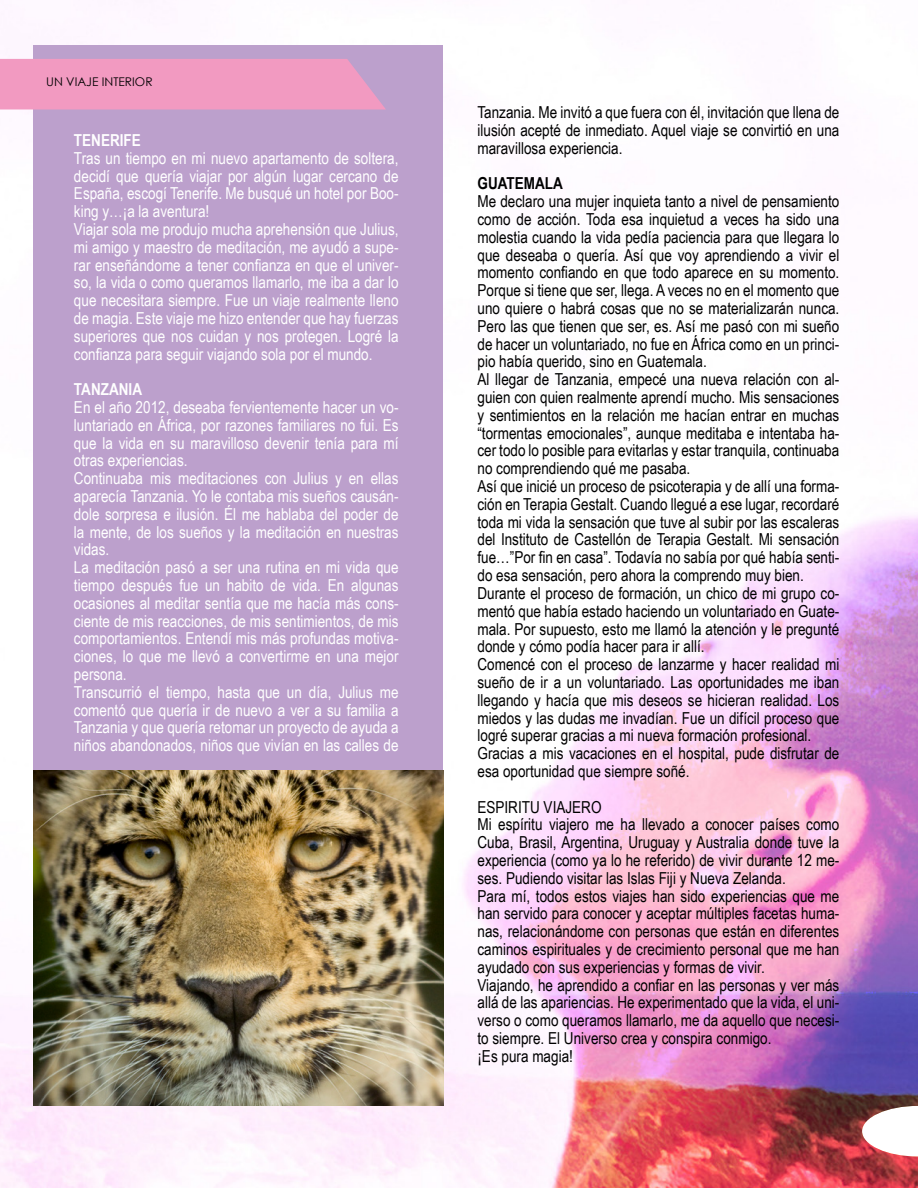
<style>
.page{position:relative;width:918px;height:1188px;background:#fff}
.page>*{position:absolute;margin:0;border:0;box-sizing:border-box;transform-origin:0 0}
.t1{font:16.5px/17.9px "Arial Narrow";color:#000}
.t2{font:16.5px/17.9px "Arial Narrow";color:#fff}
.t3{font:700 16.5px "Arial Narrow";color:#fff}
.t4{font:700 16.5px "Arial Narrow";color:#000}
.t5{font:12px "Century Gothic";color:#000}
</style>
<div class="page">
<img style="left:0;top:55px;width:918px;height:1133px">
<div style="left:33px;top:45px;width:410px;height:726px;background:#bca0cc"></div>
<img style="left:33px;top:771px;width:410px;height:335px">
<div style="left:0;top:59px;width:386px;height:50px;background:#f29ac1"></div>
<p class="t5" style="left:46px;top:73px;width:108px">UN VIAJE INTERIOR</p>
<p class="t3" style="left:74px;top:128px;width:68px">TENERIFE</p>
<p class="t2" style="left:74px;top:148px;width:326px">Tras un tiempo en mi nuevo apartamento de soltera, decidí que quería viajar por algún lugar cercano de España, escogí Tenerife. Me busqué un hotel por Boo&shy;king y…¡a la aventura!<br>Viajar sola me produjo mucha aprehensión que Julius, mi amigo y maestro de meditación, me ayudó a supe&shy;rar enseñándome a tener confianza en que el univer&shy;so, la vida o como queramos llamarlo, me iba a dar lo que necesitara siempre. Fue un viaje realmente lleno de magia. Este viaje me hizo entender que hay fuerzas superiores que nos cuidan y nos protegen. Logré la confianza para seguir viajando sola por el mundo.</p>
<p class="t3" style="left:74px;top:377px;width:70px">TANZANIA</p>
<p class="t2" style="left:74px;top:398px;width:326px">En el año 2012, deseaba fervientemente hacer un vo&shy;luntariado en África, por razones familiares no fui. Es que la vida en su maravilloso devenir tenía para mí otras experiencias.<br>Continuaba mis meditaciones con Julius y en ellas aparecía Tanzania. Yo le contaba mis sueños causán&shy;dole sorpresa e ilusión. Él me hablaba del poder de la mente, de los sueños y la meditación en nuestras vidas.<br>La meditación pasó a ser una rutina en mi vida que tiempo después fue un habito de vida. En algunas ocasiones al meditar sentía que me hacía más cons&shy;ciente de mis reacciones, de mis sentimientos, de mis comportamientos. Entendí mis más profundas motiva&shy;ciones, lo que me llevó a convertirme en una mejor persona.<br>Transcurrió el tiempo, hasta que un día, Julius me comentó que quería ir de nuevo a ver a su familia a Tanzania y que quería retomar un proyecto de ayuda a niños abandonados, niños que vivían en las calles de</p>
<p class="t1" style="left:477px;top:103px;width:363px;text-align:justify">Tanzania. Me invitó a que fuera con él, invitación que llena de ilusión acepté de inmediato. Aquel viaje se convirtió en una maravillosa experiencia.</p>
<p class="t4" style="left:477px;top:171px;width:87px">GUATEMALA</p>
<p class="t1" style="left:477px;top:192px;width:363px">Me declaro una mujer inquieta tanto a nivel de pensamiento como de acción. Toda esa inquietud a veces ha sido una molestia cuando la vida pedía paciencia para que llegara lo que deseaba o quería. Así que voy aprendiendo a vivir el momento confiando en que todo aparece en su momento.<br>Porque si tiene que ser, llega. A veces no en el momento que uno quiere o habrá cosas que no se materializarán nunca.<br>Pero las que tienen que ser, es. Así me pasó con mi sueño de hacer un voluntariado, no fue en África como en un princi&shy;pio había querido, sino en Guatemala.<br>Al llegar de Tanzania, empecé una nueva relación con al&shy;guien con quien realmente aprendí mucho. Mis sensaciones y sentimientos en la relación me hacían entrar en muchas “tormentas emocionales”, aunque meditaba e intentaba ha&shy;cer todo lo posible para evitarlas y estar tranquila, continuaba no comprendiendo qué me pasaba.<br>Así que inicié un proceso de psicoterapia y de allí una forma&shy;ción en Terapia Gestalt. Cuando llegué a ese lugar, recordaré toda mi vida la sensación que tuve al subir por las escaleras del Instituto de Castellón de Terapia Gestalt. Mi sensación fue…”Por fin en casa”. Todavía no sabía por qué había senti&shy;do esa sensación, pero ahora la comprendo muy bien.<br>Durante el proceso de formación, un chico de mi grupo co&shy;mentó que había estado haciendo un voluntariado en Guate&shy;mala. Por supuesto, esto me llamó la atención y le pregunté donde y cómo podía hacer para ir allí.<br>Comencé con el proceso de lanzarme y hacer realidad mi sueño de ir a un voluntariado. Las oportunidades me iban llegando y hacía que mis deseos se hicieran realidad. Los miedos y las dudas me invadían. Fue un difícil proceso que logré superar gracias a mi nueva formación profesional.<br>Gracias a mis vacaciones en el hospital, pude disfrutar de esa oportunidad que siempre soñé.</p>
<p class="t1" style="left:477px;top:797px;width:363px">ESPIRITU VIAJERO<br>Mi espíritu viajero me ha llevado a conocer países como Cuba, Brasil, Argentina, Uruguay y Australia donde tuve la experiencia (como ya lo he referido) de vivir durante 12 me&shy;ses. Pudiendo visitar las Islas Fiji y Nueva Zelanda.<br>Para mí, todos estos viajes han sido experiencias que me han servido para conocer y aceptar múltiples facetas huma&shy;nas, relacionándome con personas que están en diferentes caminos espirituales y de crecimiento personal que me han ayudado con sus experiencias y formas de vivir.<br>Viajando, he aprendido a confiar en las personas y ver más allá de las apariencias. He experimentado que la vida, el uni&shy;verso o como queramos llamarlo, me da aquello que necesi&shy;to siempre. El Universo crea y conspira conmigo.<br>¡Es pura magia!</p>
</div>
